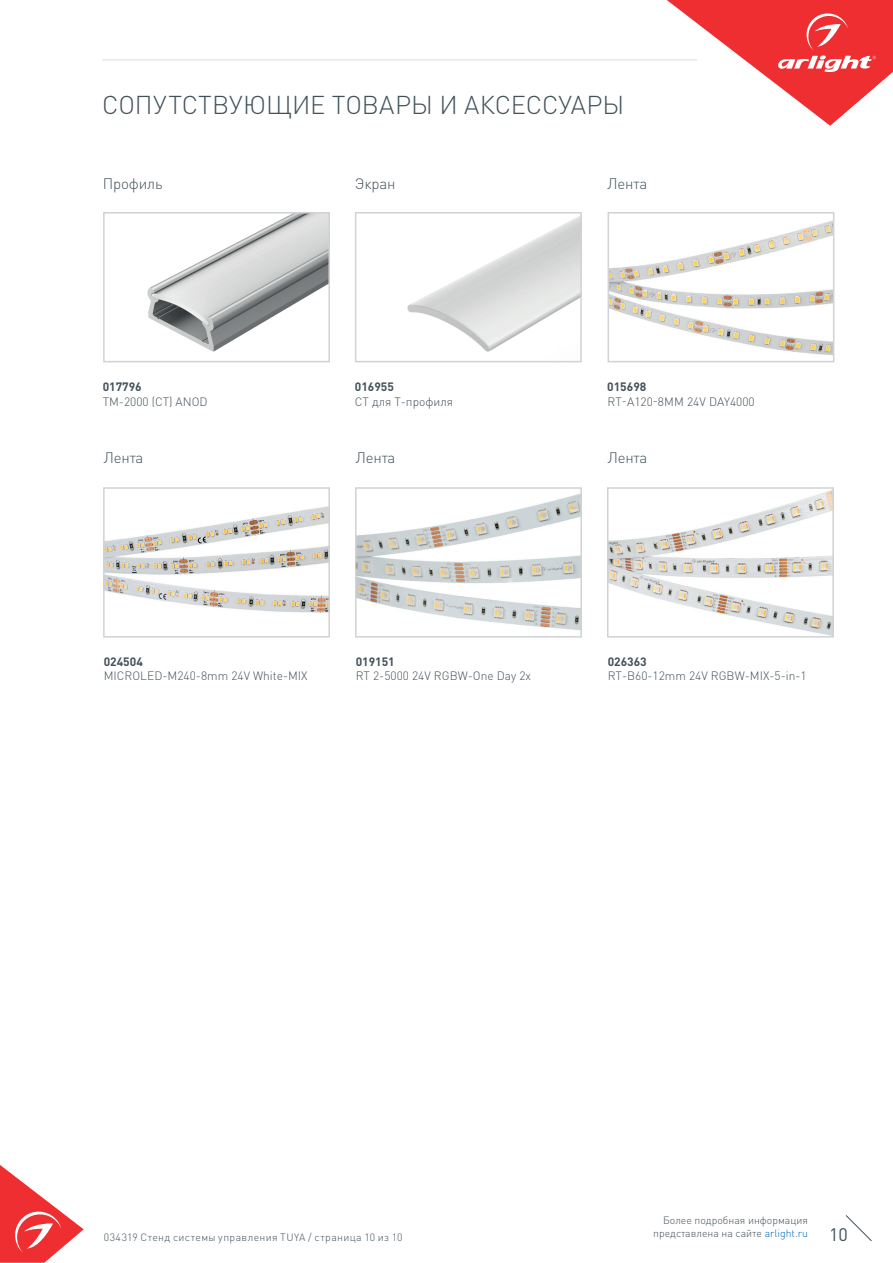
<style>
.page{position:relative;width:893px;height:1263px;background:#fff}
.page>*{position:absolute;margin:0;border:0;box-sizing:border-box;transform-origin:0 0}
.t1{font:300 25.5px "DIN Pro";color:#425159}
.t2{font:18px "DIN Pro";color:#425159}
.t3{font:300 15px "DIN Pro";letter-spacing:-.01em;color:#425159}
.t4{font:300 12px "DIN Pro";color:#425159}
.t5{font:700 12px "DIN Pro";color:#425159}
.t6{font:300 10.5px/12.6px "DIN Pro";color:#425159;text-align:right}
.t7{font:300 10.5px "DIN Pro";letter-spacing:.035em;color:#425159}
.s1{color:#0166b3}
</style>
<div class="page">
<svg style="left:0;top:1165px;width:84px;height:98px"></svg>
<svg style="left:845px;top:1215px;width:27px;height:26px"></svg>
<svg style="left:667px;top:0;width:226px;height:126px"></svg>
<hr style="left:102px;top:60px;width:595px;height:1px;background:#dcdddf">
<img style="left:611px;top:221px;width:220px;height:134px">
<div style="left:608px;top:212px;width:226px;height:150px;border:2px solid #d1d2d4"></div>
<img style="left:147px;top:215px;width:180px;height:137px">
<div style="left:103px;top:212px;width:227px;height:150px;border:2px solid #d1d2d4"></div>
<img style="left:106px;top:506px;width:221px;height:107px">
<div style="left:103px;top:487px;width:227px;height:151px;border:2px solid #d1d2d4"></div>
<img style="left:358px;top:494px;width:221px;height:136px">
<div style="left:355px;top:487px;width:227px;height:151px;border:2px solid #d1d2d4"></div>
<img style="left:610px;top:490px;width:221px;height:145px">
<div style="left:607px;top:487px;width:227px;height:151px;border:2px solid #d1d2d4"></div>
<img style="left:407px;top:216px;width:172px;height:136px">
<div style="left:355px;top:212px;width:227px;height:150px;border:2px solid #d1d2d4"></div>
<h1 class="t1" style="left:102px;top:87px;width:524px">СОПУТСТВУЮЩИЕ ТОВАРЫ И АКСЕССУАРЫ</h1>
<p class="t3" style="left:103px;top:174px;width:61px">Профиль</p>
<p class="t5" style="left:103px;top:379px;width:41px">017796</p>
<p class="t4" style="left:103px;top:393px;width:107px">TM-2000 (CT) ANOD</p>
<p class="t3" style="left:355px;top:174px;width:42px">Экран</p>
<p class="t5" style="left:355px;top:379px;width:41px">016955</p>
<p class="t4" style="left:355px;top:393px;width:100px">СТ для T-профиля</p>
<p class="t3" style="left:608px;top:174px;width:41px">Лента</p>
<p class="t5" style="left:607px;top:379px;width:41px">015698</p>
<p class="t4" style="left:607px;top:393px;width:149px">RT-A120-8MM 24V DAY4000</p>
<p class="t3" style="left:104px;top:448px;width:41px">Лента</p>
<p class="t3" style="left:356px;top:448px;width:41px">Лента</p>
<p class="t3" style="left:608px;top:448px;width:41px">Лента</p>
<p class="t5" style="left:104px;top:653px;width:41px">024504</p>
<p class="t4" style="left:104px;top:668px;width:205px">MICROLED-M240-8mm 24V White-MIX</p>
<p class="t5" style="left:356px;top:653px;width:41px">019151</p>
<p class="t4" style="left:356px;top:668px;width:177px">RT 2-5000 24V RGBW-One Day 2x</p>
<p class="t5" style="left:608px;top:653px;width:41px">026363</p>
<p class="t4" style="left:608px;top:668px;width:201px">RT-B60-12mm 24V RGBW-MIX-5-in-1</p>
<p class="t6" style="left:653px;top:1214px;width:156px">Более подробная информация представлена на сайте <span class="s1">arlight.ru</span></p>
<p class="t7" style="left:104px;top:1230px;width:300px">034319 Стенд cистемы управления TUYA / страница 10 из 10</p>
<h2 class="t2" style="left:829px;top:1222px;width:20px">10</h2>
</div>
